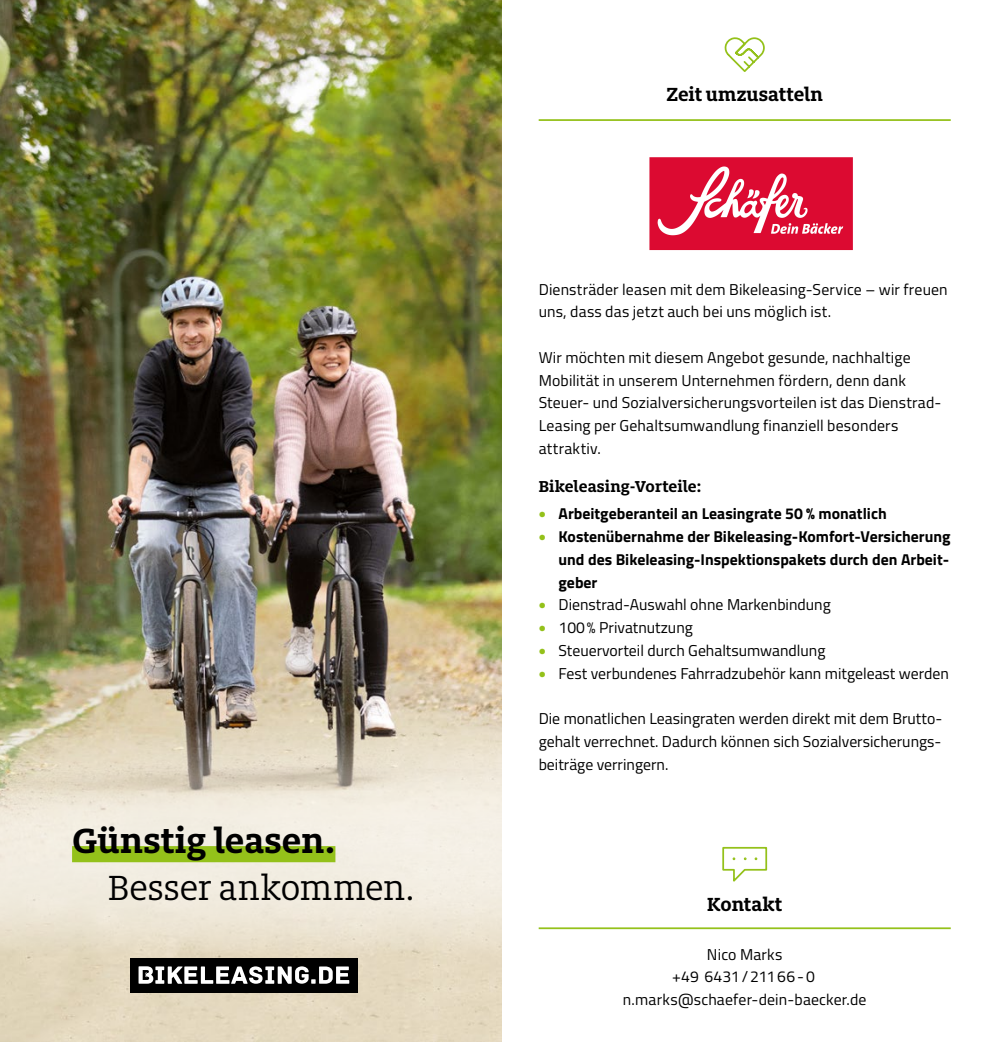
<style>
.page{position:relative;width:988px;height:1042px;background:#fff}
.page>*{position:absolute;margin:0;border:0;box-sizing:border-box;transform-origin:0 0}
.t1{font:38.68px "Milo Slab OT";color:#000}
.t2{font:700 38.68px "Milo Slab OT";letter-spacing:.005em;color:#000}
.t3{font:700 21px "Milo Slab OT";letter-spacing:.005em;color:#000}
.t4{font:700 17.5px "Milo Slab OT";letter-spacing:.005em;color:#000}
.t5{font:15.75px/22.8px "Titillium";letter-spacing:.005em;color:#000}
.t6{font:700 15.75px/22.8px "Titillium";color:#000;text-align:justify}
.s1{font-family:"Milo Slab OT";color:#94c11a}
.s2{font-family:"Milo Slab OT";font-weight:700;color:#94c11a}
</style>
<div class="page">
<img style="left:0;top:0;width:501px;height:1042px">
<svg style="left:0;top:724px;width:501px;height:231px;background:#e8e1d0"></svg>
<div style="left:72px;top:846px;width:263px;height:16px;background:#94c11a"></div>
<div style="left:130px;top:957px;width:227px;height:35px;background:#000"></div>
<svg style="left:138px;top:966px;width:211px;height:18px"></svg>
<hr style="left:538px;top:927px;width:412px;height:2px;background:#94c11a">
<svg style="left:722px;top:846px;width:45px;height:36px"></svg>
<hr style="left:538px;top:119px;width:412px;height:2px;background:#94c11a">
<svg style="left:724px;top:37px;width:41px;height:35px"></svg>
<img style="left:649px;top:157px;width:204px;height:94px">
<h1 class="t2" style="left:72px;top:819px;width:265px">Günstig leasen.</h1>
<h1 class="t1" style="left:108px;top:867px;width:308px">Besser ankommen.</h1>
<h2 class="t3" style="left:666px;top:83px;width:158px">Zeit umzusatteln</h2>
<p class="t5" style="left:538px;top:277px;width:410px">Diensträder leasen mit dem Bikeleasing-Service – wir freuen uns, dass das jetzt auch bei uns möglich ist.</p>
<p class="t5" style="left:538px;top:345px;width:404px">Wir möchten mit diesem Angebot gesunde, nachhaltige Mobilität in unserem Unternehmen fördern, denn dank Steuer- und Sozialversicherungsvorteilen ist das Dienstrad-Leasing per Gehaltsumwandlung finanziell besonders attraktiv.</p>
<p class="t4" style="left:538px;top:476px;width:164px">Bikeleasing-Vorteile:</p>
<p class="t6" style="left:538px;top:501px;width:349px"><span class="s1">•</span> Arbeitgeberanteil an Leasingrate 50 % monatlich</p>
<p class="t6" style="left:558px;top:524px;width:393px;text-indent:-20px"><span class="s1">•</span> Kostenübernahme der Bikeleasing-Komfort-Versicherung und des Bikeleasing-Inspektionspakets durch den Arbeit&shy;geber</p>
<p class="t5" style="left:538px;top:592px;width:293px"><span class="s2">•</span> Dienstrad-Auswahl ohne Markenbindung</p>
<p class="t5" style="left:538px;top:615px;width:156px"><span class="s2">•</span> 100% Privatnutzung</p>
<p class="t5" style="left:538px;top:638px;width:288px"><span class="s2">•</span> Steuervorteil durch Gehaltsumwandlung</p>
<p class="t5" style="left:538px;top:661px;width:411px"><span class="s2">•</span> Fest verbundenes Fahrradzubehör kann mitgeleast werden</p>
<p class="t5" style="left:538px;top:706px;width:405px;text-align:justify">Die monatlichen Leasingraten werden direkt mit dem Brutto&shy;gehalt verrechnet. Dadurch können sich Sozialversicherungs&shy;beiträge verringern.</p>
<h2 class="t3" style="left:707px;top:892px;width:77px">Kontakt</h2>
<p class="t5" style="left:622px;top:942px;width:245px;text-align:center">Nico Marks<br>+49 6431/21166-0 n.marks@schaefer-dein-baecker.de</p>
</div>
